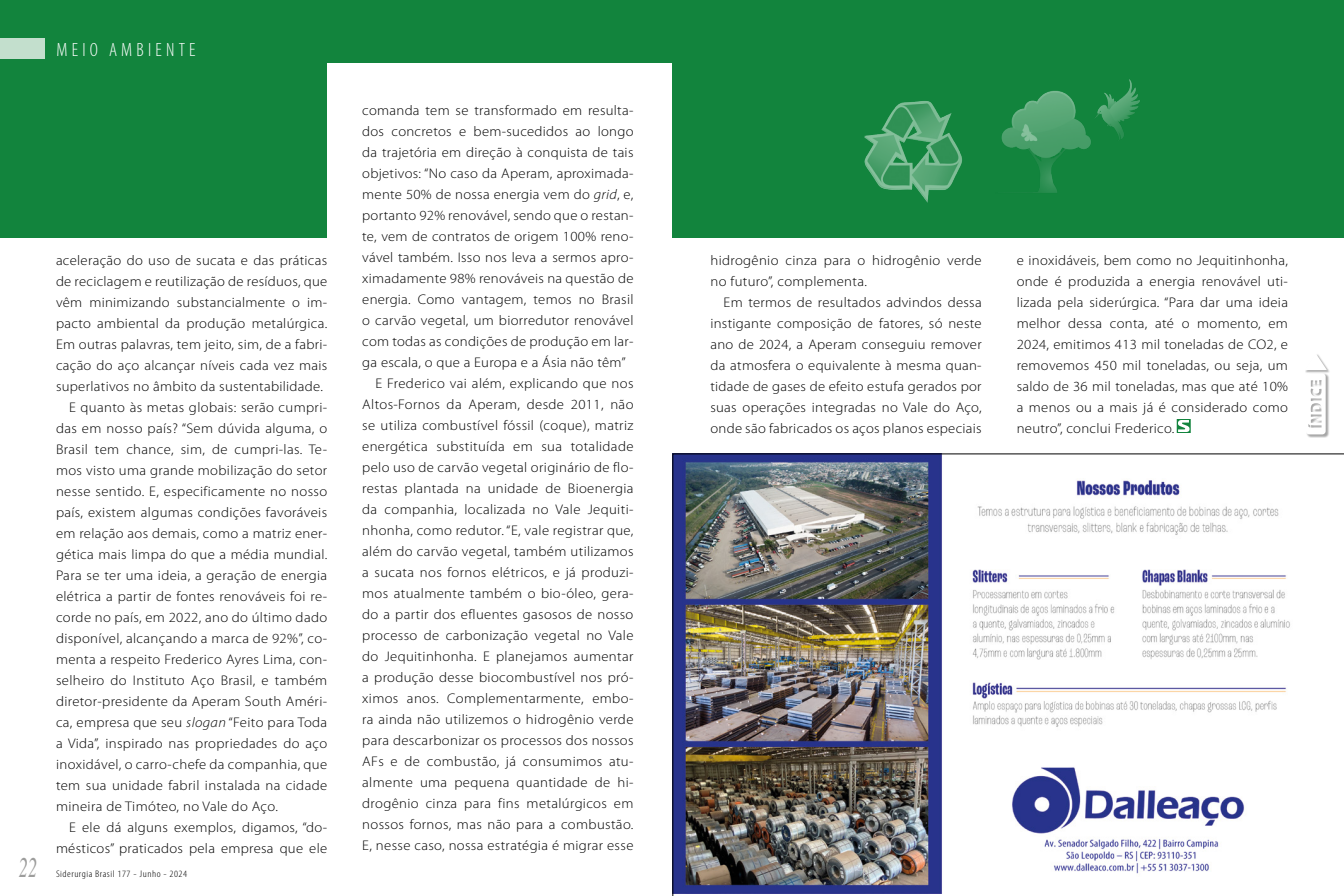
<style>
.page{position:relative;width:1344px;height:896px;background:#fff}
.page>*{position:absolute;margin:0;border:0;box-sizing:border-box;transform-origin:0 0}
.t1{font:italic 28px "Times";color:#9d9d9c;scale:.65 1}
.t2{font:300 condensed 19.25px "Myriad Pro";letter-spacing:.22em;color:#fff}
.t3{font:300 14px/21px "Myriad Pro";letter-spacing:.025em;color:#000;text-align:justify;scale:1.05 1}
.t4{font:300 condensed 9.62px "Myriad Pro";letter-spacing:.05em;color:#000;scale:1.15 1}
.s1{font-style:italic}
</style>
<div class="page">
<div style="left:0;top:0;width:1344px;height:238px;background:#12843d"></div>
<div style="left:0;top:38px;width:45px;height:21px;background:#c3dfcd"></div>
<svg style="left:1177px;top:419px;width:14px;height:14px"></svg>
<div style="left:327px;top:64px;width:345px;height:175px;background:#fff"></div>
<img style="left:864px;top:79px;width:276px;height:124px">
<img style="left:673px;top:454px;width:671px;height:442px">
<div style="left:1305px;top:354px;width:25px;height:20px;background:#000;opacity:.35"></div>
<div style="left:1306px;top:373px;width:23px;height:65px;background:#000;opacity:.35"></div>
<svg style="left:1305px;top:354px;width:22px;height:80px"></svg>
<h2 class="t2" style="left:57px;top:39px;width:141px">MEIO AMBIENTE</h2>
<h1 class="t1" style="left:19px;top:844px;width:29px">22</h1>
<p class="t3" style="left:56px;top:250px;width:260px">aceleração do uso de sucata e das práticas</p>
<p class="t3" style="left:56px;top:271px;width:260px">de reciclagem e reutilização de resíduos, que</p>
<p class="t3" style="left:56px;top:292px;width:260px">vêm minimizando substancialmente o im-</p>
<p class="t3" style="left:56px;top:313px;width:260px">pacto ambiental da produção metalúrgica.</p>
<p class="t3" style="left:56px;top:334px;width:260px">Em outras palavras, tem jeito, sim, de a fabri-</p>
<p class="t3" style="left:56px;top:355px;width:260px">cação do aço alcançar níveis cada vez mais</p>
<p class="t3" style="left:56px;top:376px;width:256px">superlativos no âmbito da sustentabilidade.</p>
<p class="t3" style="left:69px;top:397px;width:247px">E quanto às metas globais: serão cumpri-</p>
<p class="t3" style="left:56px;top:418px;width:260px">das em nosso país? “Sem dúvida alguma, o</p>
<p class="t3" style="left:56px;top:439px;width:260px">Brasil tem chance, sim, de cumpri-las. Te-</p>
<p class="t3" style="left:56px;top:460px;width:260px">mos visto uma grande mobilização do setor</p>
<p class="t3" style="left:56px;top:481px;width:260px">nesse sentido. E, especificamente no nosso</p>
<p class="t3" style="left:56px;top:502px;width:260px">país, existem algumas condições favoráveis</p>
<p class="t3" style="left:56px;top:523px;width:260px">em relação aos demais, como a matriz ener-</p>
<p class="t3" style="left:56px;top:544px;width:260px">gética mais limpa do que a média mundial.</p>
<p class="t3" style="left:56px;top:565px;width:260px">Para se ter uma ideia, a geração de energia</p>
<p class="t3" style="left:56px;top:586px;width:260px">elétrica a partir de fontes renováveis foi re-</p>
<p class="t3" style="left:56px;top:607px;width:260px">corde no país, em 2022, ano do último dado</p>
<p class="t3" style="left:56px;top:628px;width:260px">disponível, alcançando a marca de 92%”, co-</p>
<p class="t3" style="left:56px;top:649px;width:260px">menta a respeito Frederico Ayres Lima, con-</p>
<p class="t3" style="left:56px;top:670px;width:260px">selheiro do Instituto Aço Brasil, e também</p>
<p class="t3" style="left:56px;top:691px;width:260px">diretor-presidente da Aperam South Améri-</p>
<p class="t3" style="left:56px;top:712px;width:260px">ca, empresa que seu <span class="s1">slogan</span> “Feito para Toda</p>
<p class="t3" style="left:56px;top:733px;width:260px">a Vida”, inspirado nas propriedades do aço</p>
<p class="t3" style="left:56px;top:754px;width:260px">inoxidável, o carro-chefe da companhia, que</p>
<p class="t3" style="left:56px;top:775px;width:260px">tem sua unidade fabril instalada na cidade</p>
<p class="t3" style="left:56px;top:796px;width:213px">mineira de Timóteo, no Vale do Aço.</p>
<p class="t3" style="left:69px;top:817px;width:247px">E ele dá alguns exemplos, digamos, “do-</p>
<p class="t3" style="left:56px;top:838px;width:260px">mésticos” praticados pela empresa que ele</p>
<p class="t4" style="left:56px;top:869px;width:116px">Siderurgia Brasil 177 - Junho - 2024</p>
<p class="t3" style="left:362px;top:100px;width:260px">comanda tem se transformado em resulta-</p>
<p class="t3" style="left:362px;top:121px;width:260px">dos concretos e bem-sucedidos ao longo</p>
<p class="t3" style="left:362px;top:142px;width:260px">da trajetória em direção à conquista de tais</p>
<p class="t3" style="left:362px;top:163px;width:260px">objetivos: “No caso da Aperam, aproximada-</p>
<p class="t3" style="left:362px;top:184px;width:260px">mente 50% de nossa energia vem do <span class="s1">grid</span>, e,</p>
<p class="t3" style="left:362px;top:205px;width:260px">portanto 92% renovável, sendo que o restan-</p>
<p class="t3" style="left:362px;top:226px;width:260px">te, vem de contratos de origem 100% reno-</p>
<p class="t3" style="left:362px;top:247px;width:260px">vável também. Isso nos leva a sermos apro-</p>
<p class="t3" style="left:362px;top:268px;width:260px">ximadamente 98% renováveis na questão de</p>
<p class="t3" style="left:362px;top:289px;width:260px">energia. Como vantagem, temos no Brasil</p>
<p class="t3" style="left:362px;top:310px;width:260px">o carvão vegetal, um biorredutor renovável</p>
<p class="t3" style="left:362px;top:331px;width:260px">com todas as condições de produção em lar-</p>
<p class="t3" style="left:362px;top:352px;width:252px">ga escala, o que a Europa e a Ásia não têm”</p>
<p class="t3" style="left:375px;top:373px;width:247px">E Frederico vai além, explicando que nos</p>
<p class="t3" style="left:362px;top:394px;width:260px">Altos-Fornos da Aperam, desde 2011, não</p>
<p class="t3" style="left:362px;top:415px;width:260px">se utiliza combustível fóssil (coque), matriz</p>
<p class="t3" style="left:362px;top:436px;width:260px">energética substituída em sua totalidade</p>
<p class="t3" style="left:362px;top:457px;width:260px">pelo uso de carvão vegetal originário de flo-</p>
<p class="t3" style="left:362px;top:478px;width:260px">restas plantada na unidade de Bioenergia</p>
<p class="t3" style="left:362px;top:499px;width:260px">da companhia, localizada no Vale Jequiti-</p>
<p class="t3" style="left:362px;top:520px;width:260px">nhonha, como redutor. “E, vale registrar que,</p>
<p class="t3" style="left:362px;top:541px;width:260px">além do carvão vegetal, também utilizamos</p>
<p class="t3" style="left:362px;top:562px;width:260px">a sucata nos fornos elétricos, e já produzi-</p>
<p class="t3" style="left:362px;top:583px;width:260px">mos atualmente também o bio-óleo, gera-</p>
<p class="t3" style="left:362px;top:604px;width:260px">do a partir dos efluentes gasosos de nosso</p>
<p class="t3" style="left:362px;top:625px;width:260px">processo de carbonização vegetal no Vale</p>
<p class="t3" style="left:362px;top:646px;width:260px">do Jequitinhonha. E planejamos aumentar</p>
<p class="t3" style="left:362px;top:667px;width:260px">a produção desse biocombustível nos pró-</p>
<p class="t3" style="left:362px;top:688px;width:260px">ximos anos. Complementarmente, embo-</p>
<p class="t3" style="left:362px;top:709px;width:260px">ra ainda não utilizemos o hidrogênio verde</p>
<p class="t3" style="left:362px;top:730px;width:260px">para descarbonizar os processos dos nossos</p>
<p class="t3" style="left:362px;top:751px;width:260px">AFs e de combustão, já consumimos atu-</p>
<p class="t3" style="left:362px;top:772px;width:260px">almente uma pequena quantidade de hi-</p>
<p class="t3" style="left:362px;top:793px;width:260px">drogênio cinza para fins metalúrgicos em</p>
<p class="t3" style="left:362px;top:814px;width:260px">nossos fornos, mas não para a combustão.</p>
<p class="t3" style="left:362px;top:835px;width:260px">E, nesse caso, nossa estratégia é migrar esse</p>
<p class="t3" style="left:710px;top:250px;width:260px">hidrogênio cinza para o hidrogênio verde no futuro”, complementa.</p>
<p class="t3" style="left:710px;top:292px;width:260px;text-indent:13px">Em termos de resultados advindos dessa instigante composição de fatores, só neste ano de 2024, a Aperam conseguiu remover da atmosfera o equivalente à mesma quan&shy;tidade de gases de efeito estufa gerados por suas operações integradas no Vale do Aço, onde são fabricados os aços planos especiais</p>
<p class="t3" style="left:1017px;top:250px;width:260px">e inoxidáveis, bem como no Jequitinhonha, onde é produzida a energia renovável uti&shy;lizada pela siderúrgica. “Para dar uma ideia melhor dessa conta, até o momento, em 2024, emitimos 413 mil toneladas de CO2, e removemos 450 mil toneladas, ou seja, um saldo de 36 mil toneladas, mas que até 10% a menos ou a mais já é considerado como neutro”, conclui Frederico.</p>
</div>
